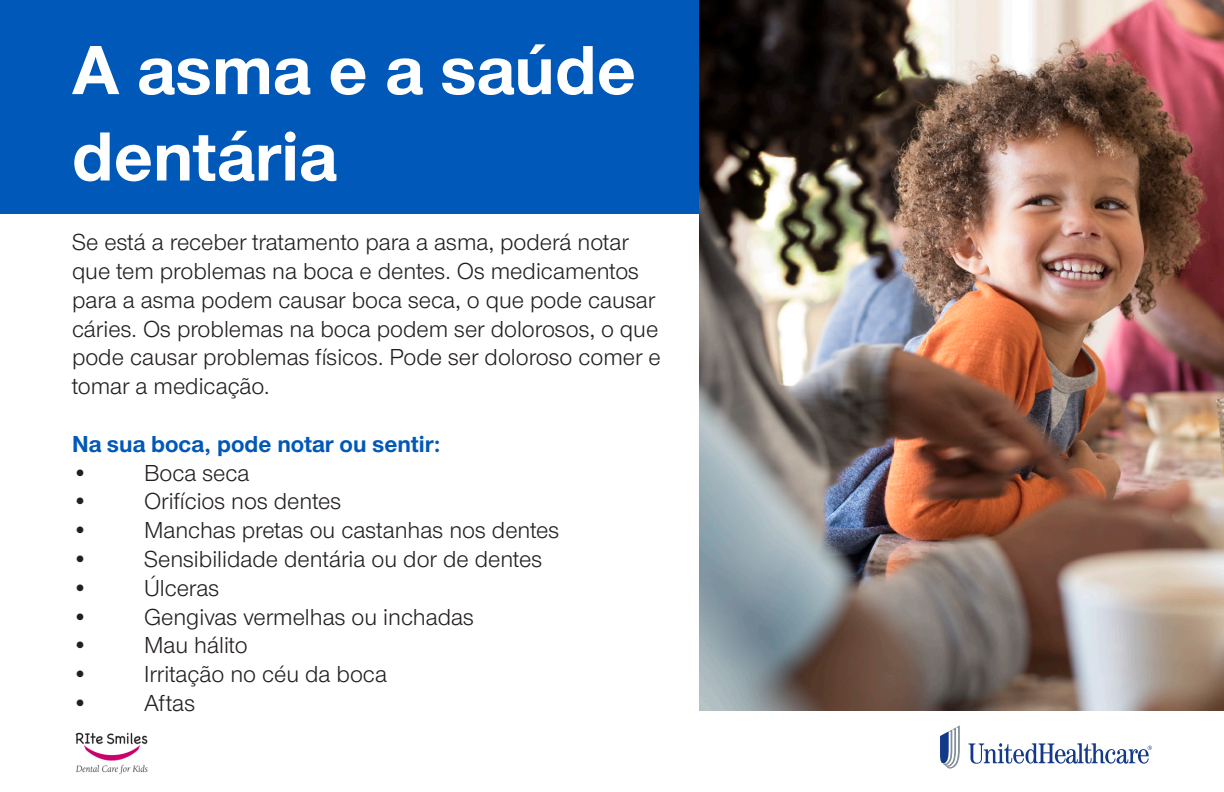
<style>
.page{position:relative;width:1224px;height:792px;background:#fff}
.page>*{position:absolute;margin:0;border:0;box-sizing:border-box;transform-origin:0 0}
.t1{font:700 72px/86.4px "UHC Sans";color:#fff}
.t2{font:24px/28.8px "UHC Sans";color:#231f20}
.t3{font:700 24px "UHC Sans";color:#0058b8}
</style>
<div class="page">
<svg style="left:968px;top:743px;width:184px;height:21px"></svg>
<svg style="left:940px;top:725px;width:20px;height:44px"></svg>
<div style="left:0;top:0;width:700px;height:213px;background:#0058b8"></div>
<img style="left:700px;top:0;width:524px;height:711px">
<img style="left:75px;top:732px;width:73px;height:43px">
<h1 class="t1" style="left:72px;top:25px;width:565px">A asma e a saúde dentária</h1>
<p class="t2" style="left:72px;top:227px;width:590px">Se está a receber tratamento para a asma, poderá notar que tem problemas na boca e dentes. Os medicamentos para a asma podem causar boca seca, o que pode causar cáries. Os problemas na boca podem ser dolorosos, o que pode causar problemas físicos. Pode ser doloroso comer e tomar a medicação.</p>
<h2 class="t3" style="left:72px;top:428px;width:370px">Na sua boca, pode notar ou sentir:</h2>
<p class="t2" style="left:72px;top:457px;width:179px">• Boca seca</p>
<p class="t2" style="left:72px;top:486px;width:271px">• Orifícios nos dentes</p>
<p class="t2" style="left:72px;top:515px;width:489px">• Manchas pretas ou castanhas nos dentes</p>
<p class="t2" style="left:72px;top:544px;width:472px">• Sensibilidade dentária ou dor de dentes</p>
<p class="t2" style="left:72px;top:573px;width:149px">• Úlceras</p>
<p class="t2" style="left:72px;top:601px;width:403px">• Gengivas vermelhas ou inchadas</p>
<p class="t2" style="left:72px;top:630px;width:177px">• Mau hálito</p>
<p class="t2" style="left:72px;top:659px;width:316px">• Irritação no céu da boca</p>
<p class="t2" style="left:72px;top:688px;width:125px">• Aftas</p>
</div>
